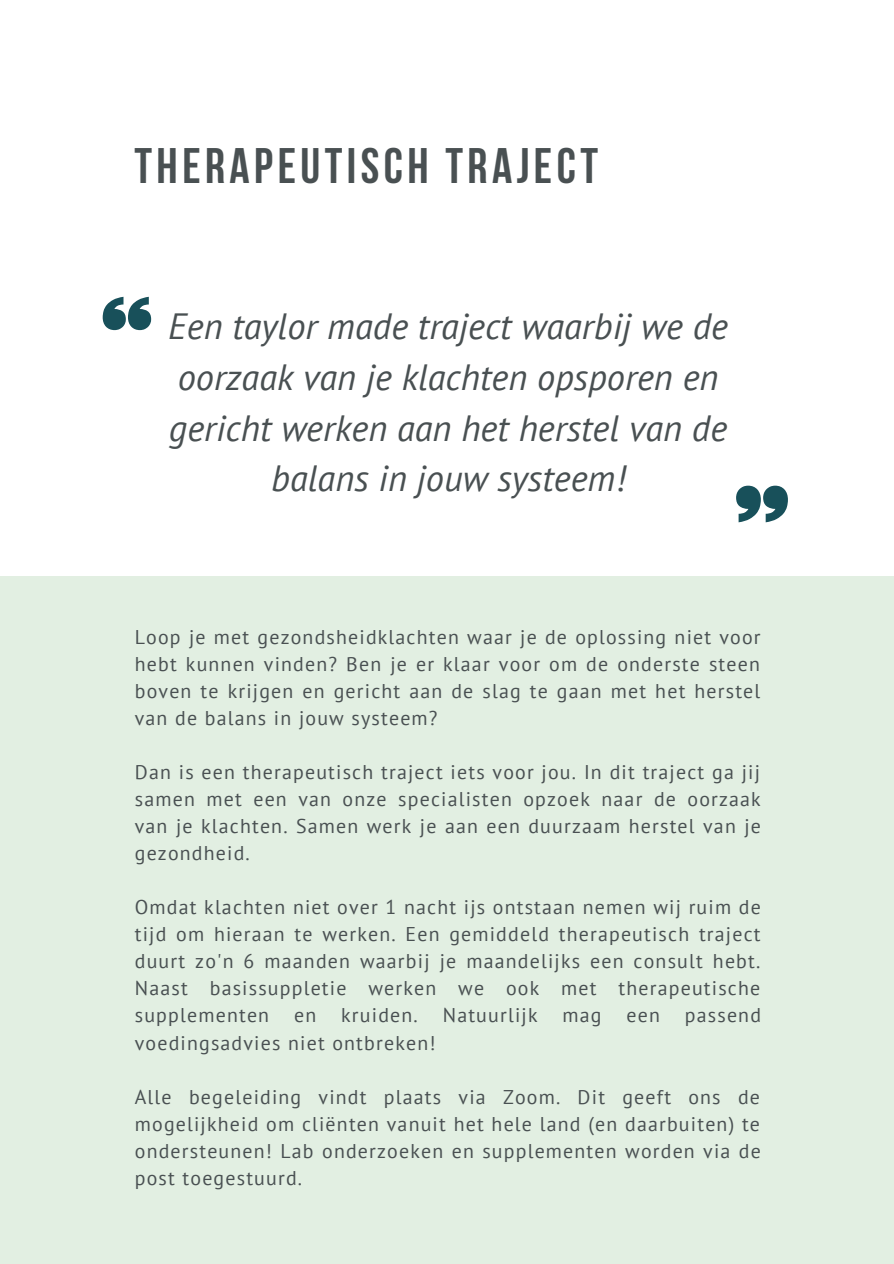
<style>
.page{position:relative;width:894px;height:1264px;background:#fff}
.page>*{position:absolute;margin:0;border:0;box-sizing:border-box;transform-origin:0 0}
.t1{font:700 49.65px "Bebas Neue";letter-spacing:.09em;color:#495052}
.t2{font:italic 36.45px/50.7px "PT Sans";color:#495052;text-align:center}
.t3{font:19.8px/27px "PT Sans";letter-spacing:.06em;color:#495052;text-align:justify}
</style>
<div class="page">
<svg style="left:736px;top:485px;width:51px;height:37px"></svg>
<svg style="left:103px;top:297px;width:48px;height:33px"></svg>
<div style="left:0;top:576px;width:893px;height:687px;background:#e2efe2"></div>
<p class="t1" style="left:134px;top:145px;width:465px">THERAPEUTISCH TRAJECT</p>
<p class="t2" style="left:168px;top:300px;width:561px">Een taylor made traject waarbij we de oorzaak van je klachten opsporen en gericht werken aan het herstel van de balans in jouw systeem!</p>
<p class="t3" style="left:135px;top:623px;width:627px">Loop je met gezondsheidklachten waar je de oplossing niet voor hebt kunnen vinden? Ben je er klaar voor om de onderste steen boven te krijgen en gericht aan de slag te gaan met het herstel van de balans in jouw systeem?</p>
<p class="t3" style="left:135px;top:758px;width:627px">Dan is een therapeutisch traject iets voor jou. In dit traject ga jij samen met een van onze specialisten opzoek naar de oorzaak van je klachten. Samen werk je aan een duurzaam herstel van je gezondheid.</p>
<p class="t3" style="left:135px;top:893px;width:627px">Omdat klachten niet over 1 nacht ijs ontstaan nemen wij ruim de tijd om hieraan te werken. Een gemiddeld therapeutisch traject duurt zo'n 6 maanden waarbij je maandelijks een consult hebt.<br>Naast basissuppletie werken we ook met therapeutische supplementen</p>
<p class="t3" style="left:294px;top:1001px;width:24px">en</p>
<p class="t3" style="left:341px;top:1001px;width:78px">kruiden.</p>
<p class="t3" style="left:442px;top:1001px;width:96px">Natuurlijk</p>
<p class="t3" style="left:562px;top:1001px;width:41px">mag</p>
<p class="t3" style="left:626px;top:1001px;width:35px">een</p>
<p class="t3" style="left:684px;top:1001px;width:78px">passend</p>
<p class="t3" style="left:135px;top:1028px;width:302px">voedingsadvies niet ontbreken!</p>
<p class="t3" style="left:135px;top:1082px;width:627px">Alle begeleiding vindt plaats via Zoom. Dit geeft ons de mogelijkheid om cliënten vanuit het hele land (en daarbuiten) te ondersteunen! Lab onderzoeken en supplementen worden via de post toegestuurd.</p>
</div>
